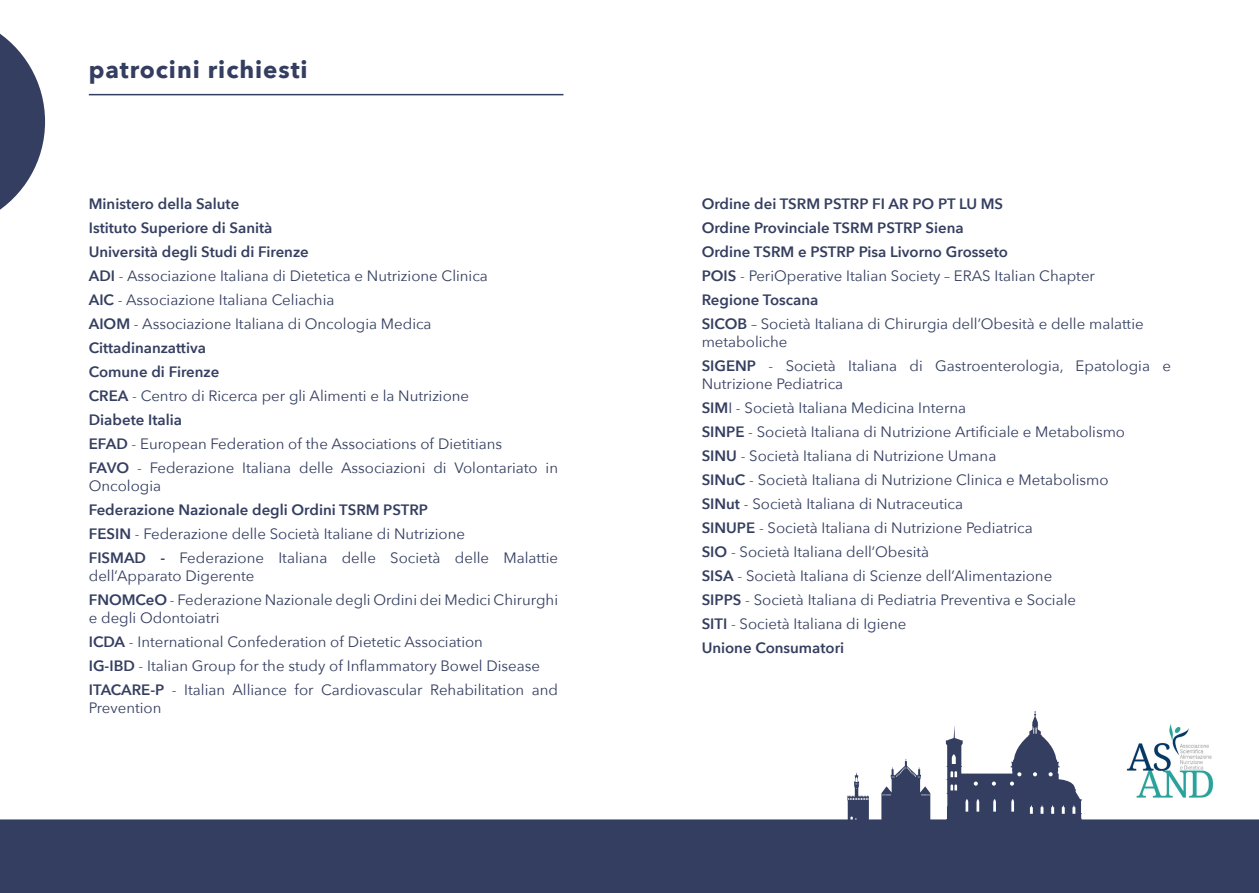
<style>
.page{position:relative;width:1259px;height:893px;background:#fff}
.page>*{position:absolute;margin:0;border:0;box-sizing:border-box;transform-origin:0 0}
.t1{font:700 24px "Avenir Next";letter-spacing:.04em;color:#343e60}
.t2{font:15px/24px "Avenir Next";color:#343e60}
.t3{font:600 15px/24px "Avenir Next";color:#343e60}
.s1{font-weight:600}
.s2{font-weight:400}
</style>
<div class="page">
<svg style="left:0;top:33px;width:45px;height:177px"></svg>
<hr style="left:89px;top:94px;width:474px;height:1px;background:#343e60">
<svg style="left:0;top:711px;width:1259px;height:182px"></svg>
<img style="left:1124px;top:723px;width:94px;height:78px">
<h1 class="t1" style="left:89px;top:49px;width:220px">patrocini richiesti</h1>
<p class="t2" style="left:89px;top:191px;width:471px"><span class="s1">Ministero della Salute<br>Istituto Superiore di Sanità<br>Università degli Studi di Firenze<br>ADI</span> - Associazione Italiana di Dietetica e Nutrizione Clinica<br><span class="s1">AIC</span> - Associazione Italiana Celiachia<br><span class="s1">AIOM</span> - Associazione Italiana di Oncologia Medica<br><span class="s1">Cittadinanzattiva<br>Comune di Firenze<br>CREA</span> - Centro di Ricerca per gli Alimenti e la Nutrizione<br><span class="s1">Diabete Italia<br>EFAD</span> - European Federation of the Associations of Dietitians<br><span class="s1">FAVO</span> - Federazione Italiana delle Associazioni di Volontariato in</p>
<p class="t2" style="left:89px;top:473px;width:74px">Oncologia</p>
<p class="t2" style="left:89px;top:497px;width:471px"><span class="s1">Federazione Nazionale degli Ordini TSRM PSTRP<br>FESIN</span> - Federazione delle Società Italiane di Nutrizione<br><span class="s1">FISMAD -</span> Federazione Italiana delle Società delle Malattie</p>
<p class="t2" style="left:89px;top:563px;width:471px">dell’Apparato Digerente<br><span class="s1">FNOMCeO</span> - Federazione Nazionale degli Ordini dei Medici Chirurghi</p>
<p class="t2" style="left:89px;top:605px;width:471px">e degli Odontoiatri<br><span class="s1">ICDA</span> - International Confederation of Dietetic Association<br><span class="s1">IG-IBD</span> - Italian Group for the study of Inflammatory Bowel Disease <span class="s1">ITACARE-P</span> - Italian Alliance for Cardiovascular Rehabilitation and</p>
<p class="t2" style="left:89px;top:695px;width:74px">Prevention</p>
<p class="t3" style="left:701px;top:191px;width:443px">Ordine dei TSRM PSTRP FI AR PO PT LU MS<br>Ordine Provinciale TSRM PSTRP Siena<br>Ordine TSRM e PSTRP Pisa Livorno Grosseto<br>POIS <span class="s2">- PeriOperative Italian Society – ERAS Italian Chapter </span>Regione Toscana<br>SICOB <span class="s2">– Società Italiana di Chirurgia dell’Obesità e delle malattie</span></p>
<p class="t2" style="left:701px;top:329px;width:471px">metaboliche<br><span class="s1">SIGENP</span> - Società Italiana di Gastroenterologia, Epatologia e</p>
<p class="t2" style="left:701px;top:371px;width:425px">Nutrizione Pediatrica<br><span class="s1">SIM</span>I - Società Italiana Medicina Interna<br><span class="s1">SINPE</span> - Società Italiana di Nutrizione Artificiale e Metabolismo <span class="s1">SINU</span> - Società Italiana di Nutrizione Umana<br><span class="s1">SINuC</span> - Società Italiana di Nutrizione Clinica e Metabolismo <span class="s1">SINut</span> - Società Italiana di Nutraceutica<br><span class="s1">SINUPE</span> - Società Italiana di Nutrizione Pediatrica<br><span class="s1">SIO</span> - Società Italiana dell’Obesità<br><span class="s1">SISA</span> - Società Italiana di Scienze dell’Alimentazione<br><span class="s1">SIPPS</span> - Società Italiana di Pediatria Preventiva e Sociale<br><span class="s1">SITI</span> - Società Italiana di Igiene<br><span class="s1">Unione Consumatori</span></p>
</div>
